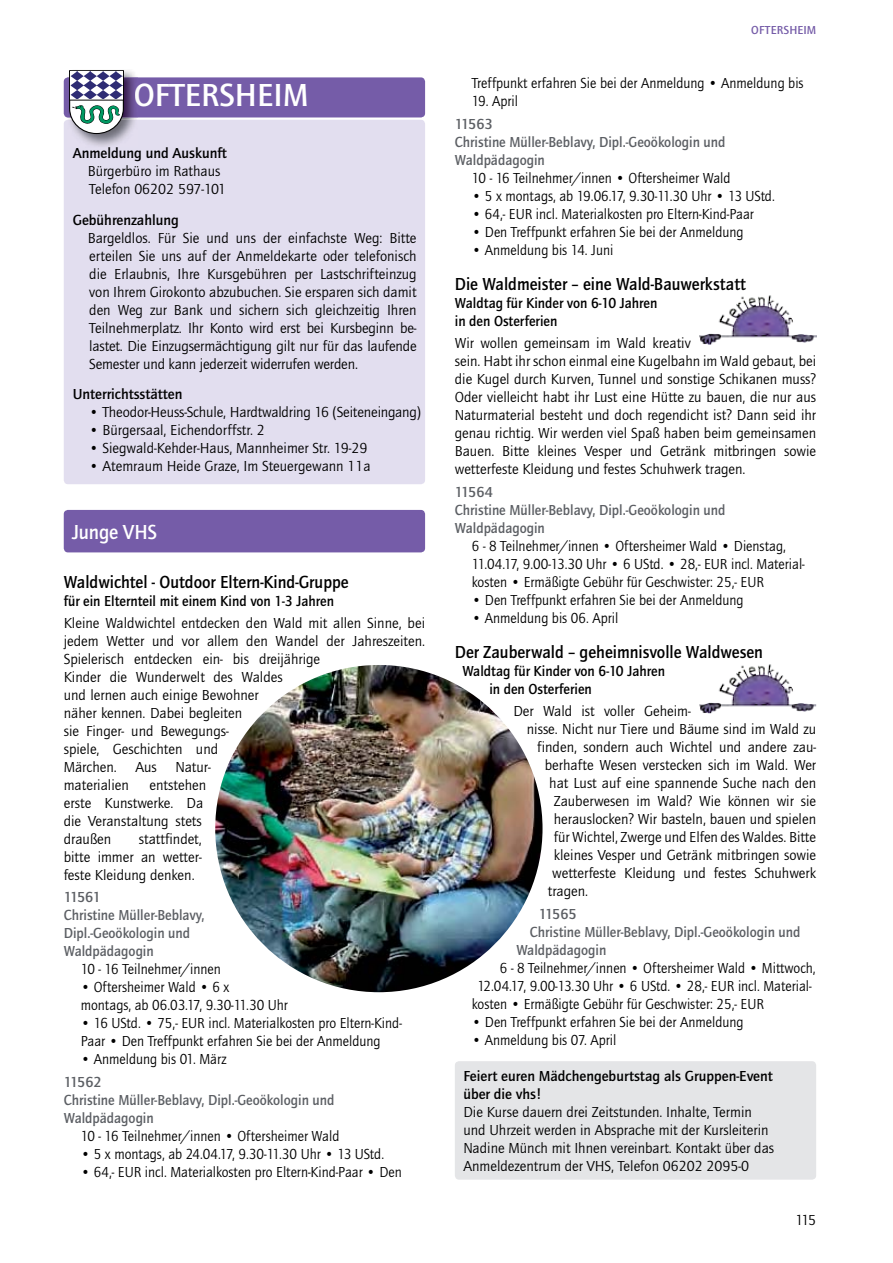
<style>
.page{position:relative;width:893px;height:1263px;background:#fff}
.page>*{position:absolute;margin:0;border:0;box-sizing:border-box;transform-origin:0 0}
.t1{font:700 33px "Quay Itc T";color:#fff}
.t2{font:700 21px "Quay Itc T";letter-spacing:-.01em;color:#fff;scale:.95 1}
.t3{font:700 18px "Quay Itc T";color:#000;scale:.95 1}
.t4{font:15px/18px "Quay Itc T";color:#000}
.t5{font:15px/18px "Quay Itc T";color:#000;scale:.95 1}
.t6{font:700 15px/18px "Quay Itc T";color:#5c5f64}
.t7{font:700 15px/18px "Quay Itc T";color:#000;scale:.95 1}
.t8{font:700 15px/18px "Quay Itc T";color:#000}
.t9{font:700 15px "Quay Itc T";color:#5c5f64;scale:.95 1}
.t10{font:700 12px "Quay Itc T";letter-spacing:.005em;color:#755ca8}
.s1{color:#fafafa}
</style>
<div class="page">
<div style="left:455px;top:1061px;width:361px;height:119px;background:#e4e5e7;border-radius:4px"></div>
<div style="left:64px;top:120px;width:361px;height:364px;background:#e2deef;border-radius:4px"></div>
<div style="left:64px;top:77px;width:361px;height:40px;background:#755ca8;border-radius:4px"></div>
<img style="left:67px;top:70px;width:71px;height:76px">
<img style="left:67px;top:77px;width:71px;height:40px">
<img style="left:135px;top:84px;width:3px;height:23px">
<svg style="left:68px;top:70px;width:56px;height:65px;background:#9ca6b4"></svg>
<img style="left:699px;top:295px;width:117px;height:50px">
<div style="left:64px;top:510px;width:361px;height:42px;background:#755ca8;border-radius:4px"></div>
<img style="left:215px;top:665px;width:327px;height:327px;border-radius:50%">
<img style="left:699px;top:664px;width:117px;height:49px">
<h1 class="t1" style="left:134px;top:82px;width:176px"><span class="s1">O</span>FTERSHEIM</h1>
<p class="t8" style="left:73px;top:145px;width:156px">Anmeldung und Auskunft</p>
<p class="t4" style="left:88px;top:163px;width:140px">Bürgerbüro im Rathaus<br>Telefon 06202 597-101</p>
<p class="t8" style="left:73px;top:212px;width:108px">Gebührenzahlung</p>
<p class="t4" style="left:88px;top:230px;width:330px;text-align:justify">Bargeldlos. Für Sie und uns der einfachste Weg: Bitte erteilen Sie uns auf der Anmeldekarte oder telefonisch die Erlaubnis, Ihre Kursgebühren per Lastschrifteinzug von Ihrem Girokonto abzu bu chen. Sie ersparen sich damit den Weg zur Bank und sichern sich gleichzeitig Ihren Teilnehmer platz. Ihr Konto wird erst bei Kursbeginn be&shy;las tet. Die Einzugsermächtigung gilt nur für das lau fen de Semester und kann jederzeit widerrufen werden.</p>
<p class="t8" style="left:73px;top:386px;width:111px">Unterrichtsstätten</p>
<p class="t5" style="left:89px;top:405px;width:351px">• Theodor-Heuss-Schule, Hardtwaldring 16 (Seiteneingang)</p>
<p class="t5" style="left:89px;top:423px;width:186px">• Bürgersaal, Eichendorffstr. 2</p>
<p class="t5" style="left:89px;top:441px;width:294px">• Siegwald-Kehder-Haus, Mannheimer Str. 19-29</p>
<p class="t5" style="left:89px;top:459px;width:298px">• Atemraum Heide Graze, Im Steuergewann 11a</p>
<h2 class="t2" style="left:72px;top:524px;width:91px">Junge VHS</h2>
<p class="t3" style="left:64px;top:574px;width:301px">Waldwichtel - Outdoor Eltern-Kind-Gruppe</p>
<p class="t7" style="left:64px;top:592px;width:286px">für ein Elternteil mit einem Kind von 1-3 Jahren</p>
<p class="t4" style="left:64px;top:615px;width:363px">Kleine Waldwichtel entdecken den Wald mit allen Sinne, bei jedem Wetter und vor allem den Wandel der Jahreszeiten.<br>Spielerisch entdecken ein- bis dreijährige<br>Kinder die Wunder welt des Waldes<br>und lernen auch einige Bewohner<br>näher kennen. Dabei begleiten<br>sie Finger- und Bewegungs-<br>spiele, Geschich ten und<br>Mär chen. Aus Natur-<br>materialien</p>
<p class="t4" style="left:64px;top:777px;width:144px;text-indent:86px">entstehen erste Kunst werke. Da die Veran stal tung stets draußen</p>
<p class="t4" style="left:64px;top:831px;width:139px;text-align:justify;text-indent:75px">statt findet, bitte immer an wetter&shy;feste Klei dung denken.</p>
<p class="t6" style="left:64px;top:889px;width:142px">11561<br>Christine Müller-Beblavy,<br>Dipl.-Geoökologin und<br>Waldpädagogin</p>
<p class="t5" style="left:81px;top:961px;width:149px">10 - 16 Teilnehmer/innen</p>
<p class="t5" style="left:81px;top:979px;width:220px">• Oftersheimer Wald • 6 x<br>montags, ab 06.03.17, 9.30-11.30 Uhr</p>
<p class="t5" style="left:81px;top:1015px;width:339px">• 16 UStd. • 75,- EUR incl. Materialkosten pro Eltern-Kind-<br>Paar • Den Treffpunkt erfahren Sie bei der Anmeldung</p>
<p class="t5" style="left:81px;top:1051px;width:155px">• Anmeldung bis 01. März</p>
<p class="t6" style="left:64px;top:1074px;width:272px">11562<br>Christine Müller-Beblavy, Dipl.-Geoökologin und<br>Waldpädagogin</p>
<p class="t5" style="left:81px;top:1128px;width:274px">10 - 16 Teilnehmer/innen • Oftersheimer Wald</p>
<p class="t5" style="left:81px;top:1146px;width:321px">• 5 x montags, ab 24.04.17, 9.30-11.30 Uhr • 13 UStd.</p>
<p class="t5" style="left:81px;top:1164px;width:339px">• 64,- EUR incl. Materialkosten pro Eltern-Kind-Paar • Den</p>
<p class="t10" style="left:751px;top:25px;width:66px">OFTERSHEIM</p>
<p class="t5" style="left:472px;top:76px;width:351px">Treffpunkt erfahren Sie bei der Anmeldung • Anmeldung bis</p>
<p class="t5" style="left:472px;top:94px;width:50px">19. April</p>
<p class="t6" style="left:455px;top:116px;width:272px">11563<br>Christine Müller-Beblavy, Dipl.-Geoökologin und<br>Waldpädagogin</p>
<p class="t5" style="left:472px;top:170px;width:274px">10 - 16 Teilnehmer/innen • Oftersheimer Wald</p>
<p class="t5" style="left:472px;top:188px;width:320px">• 5 x montags, ab 19.06.17, 9.30-11.30 Uhr • 13 UStd.</p>
<p class="t5" style="left:472px;top:206px;width:298px">• 64,- EUR incl. Materialkosten pro Eltern-Kind-Paar</p>
<p class="t5" style="left:472px;top:224px;width:288px">• Den Treffpunkt erfahren Sie bei der Anmeldung</p>
<p class="t5" style="left:472px;top:242px;width:151px">• Anmeldung bis 14. Juni</p>
<p class="t3" style="left:455px;top:277px;width:308px">Die Waldmeister – eine Wald-Bauwerkstatt</p>
<p class="t7" style="left:455px;top:295px;width:215px">Waldtag für Kinder von 6-10 Jahren in den Osterferien</p>
<p class="t4" style="left:455px;top:336px;width:363px">Wir wollen gemeinsam im Wald kreativ<br>sein. Habt ihr schon einmal eine Kugel bahn im Wald gebaut, bei die Kugel durch Kurven, Tunnel und sonstige Schikanen muss?<br>Oder vielleicht habt ihr Lust eine Hütte zu bauen, die nur aus Naturmaterial besteht und doch regendicht ist? Dann seid ihr genau richtig. Wir werden viel Spaß haben beim gemeinsamen Bauen. Bitte kleines Vesper und Getränk mitbringen sowie wetterfeste Klei dung und festes Schuhwerk tragen.</p>
<p class="t6" style="left:455px;top:484px;width:272px">11564<br>Christine Müller-Beblavy, Dipl.-Geoökologin und<br>Waldpädagogin</p>
<p class="t5" style="left:472px;top:538px;width:352px">6 - 8 Teilnehmer/innen • Oftersheimer Wald • Dienstag,<br>11.04.17, 9.00-13.30 Uhr • 6 UStd. • 28,- EUR incl. Material&shy;kosten • Ermäßigte Gebühr für Geschwister: 25,- EUR</p>
<p class="t5" style="left:472px;top:592px;width:288px">• Den Treffpunkt erfahren Sie bei der Anmeldung</p>
<p class="t5" style="left:472px;top:610px;width:156px">• Anmeldung bis 06. April</p>
<p class="t3" style="left:455px;top:645px;width:326px">Der Zauberwald – geheimnisvolle Waldwesen</p>
<p class="t7" style="left:489px;top:663px;width:186px;text-indent:-27px">Waldtag für Kinder von 6-10 Jahren in den Osterferien</p>
<p class="t4" style="left:513px;top:703px;width:179px">Der Wald ist voller Geheim-</p>
<p class="t4" style="left:527px;top:721px;width:291px">nisse. Nicht nur Tiere und Bäume sind im Wald zu</p>
<p class="t4" style="left:537px;top:739px;width:280px">finden, sondern auch Wichtel und andere zau-</p>
<p class="t4" style="left:545px;top:757px;width:273px">ber hafte Wesen verstecken sich im Wald. Wer</p>
<p class="t4" style="left:549px;top:775px;width:268px">hat Lust auf eine spannende Suche nach den</p>
<p class="t4" style="left:554px;top:793px;width:264px">Zauberwesen im Wald? Wie können wir sie</p>
<p class="t4" style="left:554px;top:811px;width:264px">herauslocken? Wir basteln, bauen und spielen</p>
<p class="t4" style="left:554px;top:829px;width:264px">für Wichtel, Zwerge und Elfen des Waldes. Bitte</p>
<p class="t4" style="left:554px;top:847px;width:264px">kleines Vesper und Getränk mitbringen sowie</p>
<p class="t4" style="left:552px;top:865px;width:265px">wetterfeste Kleidung und festes Schuhwerk</p>
<p class="t4" style="left:548px;top:883px;width:42px">tragen.</p>
<p class="t6" style="left:539px;top:906px;width:40px">11565</p>
<p class="t9" style="left:530px;top:926px;width:286px">Christine Müller-Beblavy, Dipl.-Geoökologin und</p>
<p class="t9" style="left:516px;top:944px;width:96px">Waldpädagogin</p>
<p class="t5" style="left:500px;top:960px;width:334px">6 - 8 Teilnehmer/innen • Oftersheimer Wald • Mittwoch,</p>
<p class="t5" style="left:477px;top:978px;width:353px">12.04.17, 9.00-13.30 Uhr • 6 UStd. • 28,- EUR incl. Material-</p>
<p class="t5" style="left:472px;top:996px;width:309px">kosten • Ermäßigte Gebühr für Geschwister: 25,- EUR</p>
<p class="t5" style="left:472px;top:1014px;width:288px">• Den Treffpunkt erfahren Sie bei der Anmeldung</p>
<p class="t5" style="left:472px;top:1032px;width:154px">• Anmeldung bis 07. April</p>
<p class="t8" style="left:463px;top:1067px;width:311px">Feiert euren Mädchengeburtstag als Gruppen-Event über die vhs!</p>
<p class="t4" style="left:463px;top:1104px;width:312px">Die Kurse dauern drei Zeitstunden. Inhalte, Termin und Uhrzeit werden in Absprache mit der Kursleiterin Nadine Münch mit Ihnen vereinbart. Kontakt über das Anmeldezentrum der VHS, Telefon 06202 2095-0</p>
<p class="t4" style="left:795px;top:1212px;width:22px">115</p>
</div>
